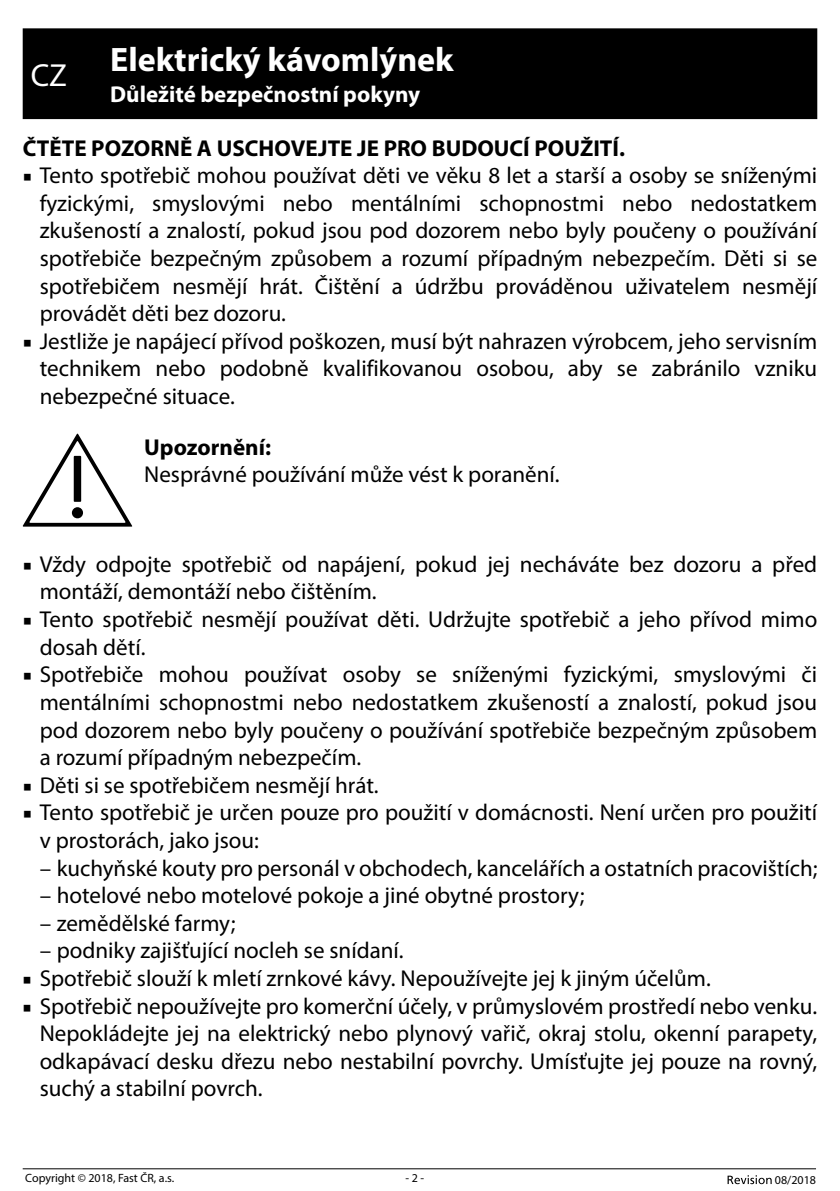
<style>
.page{position:relative;width:840px;height:1191px;background:#fff}
.page>*{position:absolute;margin:0;border:0;box-sizing:border-box;transform-origin:0 0}
.t1{font:700 34px "Myriad Pro";color:#fff}
.t2{font:32px "Myriad Pro";color:#fff}
.t3{font:23px/27.6px "Myriad Pro";color:#000;text-align:justify}
.t4{font:700 23px "Myriad Pro";color:#000}
.t5{font:700 23px "Myriad Pro";color:#fff}
.t6{font:12px "Myriad Pro";color:#000}
.s1{font-family:"Minion Pro"}
</style>
<div class="page">
<svg style="left:727px;top:1175px;width:44px;height:9px"></svg>
<hr style="left:23px;top:1168px;width:792px;height:1px;background:#000">
<div style="left:23px;top:28px;width:793px;height:91px;background:#000"></div>
<svg style="left:23px;top:433px;width:109px;height:93px"></svg>
<div style="left:72px;top:507px;width:11px;height:11px;background:#000;border-radius:50%"></div>
<h1 class="t1" style="left:110px;top:37px;width:345px">Elektrický kávomlýnek</h1>
<p class="t5" style="left:110px;top:79px;width:311px">Důležité bezpečnostní pokyny</p>
<p class="t4" style="left:23px;top:133px;width:603px">ČTĚTE POZORNĚ A USCHOVEJTE JE PRO BUDOUCÍ POUŽITÍ.</p>
<p class="t3" style="left:40px;top:161px;width:778px;text-indent:-17px"><span class="s1">■</span> Tento spotřebič mohou používat děti ve věku 8 let a starší a osoby se sníženými fyzickými, smyslovými nebo mentálními schopnostmi nebo nedostatkem zkušeností a znalostí, pokud jsou pod dozorem nebo byly poučeny o používání spotřebiče bezpečným způsobem a rozumí případným nebezpečím. Děti si se spotřebičem nesmějí hrát. Čištění a údržbu prováděnou uživatelem nesmějí provádět děti bez dozoru.</p>
<p class="t3" style="left:40px;top:327px;width:778px;text-indent:-17px"><span class="s1">■</span> Jestliže je napájecí přívod poškozen, musí být nahrazen výrobcem, jeho servisním technikem nebo podobně kvalifikovanou osobou, aby se zabránilo vzniku nebezpečné situace.</p>
<p class="t4" style="left:144px;top:432px;width:128px">Upozornění:</p>
<p class="t3" style="left:144px;top:460px;width:417px">Nesprávné používání může vést k poranění.</p>
<h2 class="t2" style="left:31px;top:55px;width:38px">CZ</h2>
<p class="t3" style="left:40px;top:550px;width:778px;text-indent:-17px"><span class="s1">■</span> Vždy odpojte spotřebič od napájení, pokud jej necháváte bez dozoru a před montáží, demontáží nebo čištěním.</p>
<p class="t3" style="left:40px;top:605px;width:778px;text-indent:-17px"><span class="s1">■</span> Tento spotřebič nesmějí používat děti. Udržujte spotřebič a jeho přívod mimo dosah dětí.</p>
<p class="t3" style="left:40px;top:660px;width:778px;text-indent:-17px"><span class="s1">■</span> Spotřebiče mohou používat osoby se sníženými fyzickými, smyslovými či mentálními schopnostmi nebo nedostatkem zkušeností a znalostí, pokud jsou pod dozorem nebo byly poučeny o používání spotřebiče bezpečným způsobem a rozumí případným nebezpečím.</p>
<p class="t3" style="left:23px;top:771px;width:357px"><span class="s1">■</span> Děti si se spotřebičem nesmějí hrát.</p>
<p class="t3" style="left:40px;top:798px;width:778px;text-indent:-17px"><span class="s1">■</span> Tento spotřebič je určen pouze pro použití v domácnosti. Není určen pro použití v prostorách, jako jsou:</p>
<p class="t3" style="left:40px;top:853px;width:778px">– kuchyňské kouty pro personál v obchodech, kancelářích a ostatních pracovištích;</p>
<p class="t3" style="left:40px;top:881px;width:546px">– hotelové nebo motelové pokoje a jiné obytné prostory;</p>
<p class="t3" style="left:40px;top:909px;width:197px">– zemědělské farmy;</p>
<p class="t3" style="left:40px;top:936px;width:365px">– podniky zajišťující nocleh se snídaní.</p>
<p class="t3" style="left:23px;top:964px;width:689px"><span class="s1">■</span> Spotřebič slouží k mletí zrnkové kávy. Nepoužívejte jej k jiným účelům.</p>
<p class="t3" style="left:40px;top:991px;width:778px;text-indent:-17px"><span class="s1">■</span> Spotřebič nepoužívejte pro komerční účely, v průmyslovém prostředí nebo venku.<br>Nepokládejte jej na elektrický nebo plynový vařič, okraj stolu, okenní parapety, odkapávací desku dřezu nebo nestabilní povrchy. Umísťujte jej pouze na rovný, suchý a stabilní povrch.</p>
<p class="t6" style="left:25px;top:1170px;width:150px">Copyright © 2018, Fast ČR, a.s.</p>
<p class="t6" style="left:405px;top:1170px;width:20px">- 2 -</p>
<p class="t6" style="left:774px;top:1172px;width:43px">08/2018</p>
</div>
